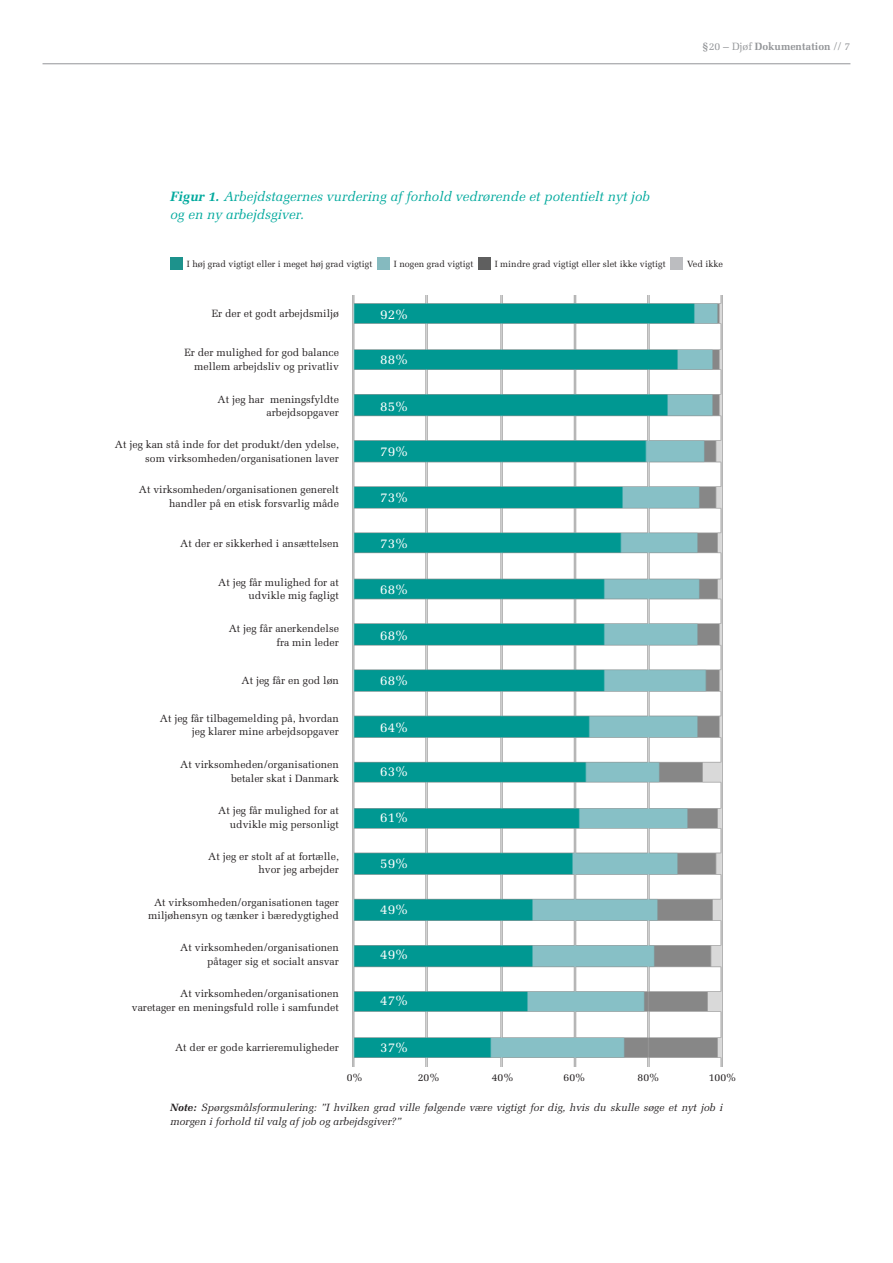
<style>
.page{position:relative;width:893px;height:1263px;background:#fff}
.page>*{position:absolute;margin:0;border:0;box-sizing:border-box;transform-origin:0 0}
.brød_9_12{font:italic 13.5px "Melior LT Std";color:#00a99d}
.t1{font:13.5px "Melior LT Std";color:#fff}
.t2{font:10.5px/13.5px "Melior LT Std";color:#231f20;text-align:right}
.brød_9_12-2{font:italic 10.5px/13.5px "Melior LT Std";color:#231f20}
.t3{font:700 10.5px "Melior LT Std";color:#939598}
.t4{font:9px "Melior LT Std";color:#231f20}
.s1{font-weight:400}
.s2{font-weight:700}
</style>
<div class="page">
<hr style="left:43px;top:64px;width:807px;height:1px;background:#939598">
<img style="left:352px;top:296px;width:371px;height:771px">
<div style="left:170px;top:257px;width:12px;height:12px;background:#1d928c"></div>
<div style="left:377px;top:257px;width:12px;height:12px;background:#85babf"></div>
<div style="left:478px;top:257px;width:12px;height:12px;background:#5f5f5f"></div>
<div style="left:670px;top:257px;width:12px;height:12px;background:#bcbdc0"></div>
<p class="t3" style="left:702px;top:40px;width:150px">§<span class="s1">20 – Djøf</span> Dokumentation <span class="s1">// 7</span></p>
<p class="brød_9_12" style="left:170px;top:189px;width:481px"><span class="s2">Figur 1.</span> Arbejdstagernes vurdering af forhold vedrørende et potentielt nyt job</p>
<p class="brød_9_12" style="left:170px;top:207px;width:135px">og en ny arbejdsgiver.</p>
<p class="t4" style="left:187px;top:258px;width:187px">I høj grad vigtigt eller i meget høj grad vigtigt</p>
<p class="t4" style="left:394px;top:258px;width:81px">I nogen grad vigtigt</p>
<p class="t4" style="left:495px;top:258px;width:172px">I mindre grad vigtigt eller slet ikke vigtigt</p>
<p class="t4" style="left:687px;top:258px;width:37px">Ved ikke</p>
<p class="t2" style="left:212px;top:307px;width:129px">Er der et godt arbejdsmiljø</p>
<p class="t2" style="left:184px;top:346px;width:156px">Er der mulighed for god balance mellem arbejdsliv og privatliv</p>
<p class="t2" style="left:218px;top:392px;width:123px">At jeg har meningsfyldte</p>
<p class="t2" style="left:267px;top:406px;width:74px">arbejdsopgaver</p>
<p class="t2" style="left:115px;top:438px;width:226px">At jeg kan stå inde for det produkt/den ydelse, som virksomheden/organisationen laver</p>
<p class="t2" style="left:139px;top:483px;width:202px">At virksomheden/organisationen generelt</p>
<p class="t2" style="left:169px;top:496px;width:171px">handler på en etisk forsvarlig måde</p>
<p class="t2" style="left:180px;top:536px;width:160px">At der er sikkerhed i ansættelsen</p>
<p class="t2" style="left:218px;top:575px;width:122px">At jeg får mulighed for at</p>
<p class="t2" style="left:249px;top:589px;width:92px">udvikle mig fagligt</p>
<p class="t2" style="left:229px;top:622px;width:112px">At jeg får anerkendelse</p>
<p class="t2" style="left:277px;top:636px;width:64px">fra min leder</p>
<p class="t2" style="left:241px;top:673px;width:99px">At jeg får en god løn</p>
<p class="t2" style="left:160px;top:711px;width:181px">At jeg får tilbagemelding på, hvordan</p>
<p class="t2" style="left:192px;top:725px;width:149px">jeg klarer mine arbejdsopgaver</p>
<p class="t2" style="left:180px;top:758px;width:160px">At virksomheden/organisationen</p>
<p class="t2" style="left:231px;top:772px;width:109px">betaler skat i Danmark</p>
<p class="t2" style="left:218px;top:804px;width:122px">At jeg får mulighed for at</p>
<p class="t2" style="left:230px;top:817px;width:111px">udvikle mig personligt</p>
<p class="t2" style="left:208px;top:850px;width:132px">At jeg er stolt af at fortælle,</p>
<p class="t2" style="left:258px;top:863px;width:82px">hvor jeg arbejder</p>
<p class="t2" style="left:154px;top:895px;width:186px">At virksomheden/organisationen tager</p>
<p class="t2" style="left:148px;top:909px;width:192px">miljøhensyn og tænker i bæredygtighed</p>
<p class="t2" style="left:180px;top:941px;width:160px">At virksomheden/organisationen</p>
<p class="t2" style="left:207px;top:954px;width:133px">påtager sig et socialt ansvar</p>
<p class="t2" style="left:180px;top:987px;width:160px">At virksomheden/organisationen</p>
<p class="t2" style="left:132px;top:1000px;width:209px">varetager en meningsfuld rolle i samfundet</p>
<p class="t2" style="left:175px;top:1040px;width:165px">At der er gode karrieremuligheder</p>
<p class="t1" style="left:380px;top:307px;width:30px">92%</p>
<p class="t1" style="left:380px;top:351px;width:30px">88%</p>
<p class="t1" style="left:380px;top:398px;width:30px">85%</p>
<p class="t1" style="left:380px;top:444px;width:30px">79%</p>
<p class="t1" style="left:380px;top:489px;width:30px">73%</p>
<p class="t1" style="left:380px;top:535px;width:30px">73%</p>
<p class="t1" style="left:380px;top:581px;width:30px">68%</p>
<p class="t1" style="left:380px;top:628px;width:30px">68%</p>
<p class="t1" style="left:380px;top:672px;width:30px">68%</p>
<p class="t1" style="left:380px;top:719px;width:30px">64%</p>
<p class="t1" style="left:380px;top:764px;width:30px">63%</p>
<p class="t1" style="left:380px;top:809px;width:30px">61%</p>
<p class="t1" style="left:380px;top:855px;width:30px">59%</p>
<p class="t1" style="left:380px;top:901px;width:30px">49%</p>
<p class="t1" style="left:380px;top:947px;width:30px">49%</p>
<p class="t1" style="left:380px;top:992px;width:30px">47%</p>
<p class="t1" style="left:380px;top:1039px;width:30px">37%</p>
<p class="t2" style="left:347px;top:1070px;width:18px">0%</p>
<p class="t2" style="left:418px;top:1070px;width:24px">20%</p>
<p class="t2" style="left:492px;top:1070px;width:24px">40%</p>
<p class="t2" style="left:564px;top:1070px;width:24px">60%</p>
<p class="t2" style="left:638px;top:1070px;width:24px">80%</p>
<p class="t2" style="left:709px;top:1070px;width:30px">100%</p>
<p class="brød_9_12-2" style="left:170px;top:1101px;width:554px"><span class="s2">Note:</span> Spørgsmålsformulering: ”I hvilken grad ville følgende være vigtigt for dig, hvis du skulle søge et nyt job i morgen i forhold til valg af job og arbejdsgiver?”</p>
</div>
